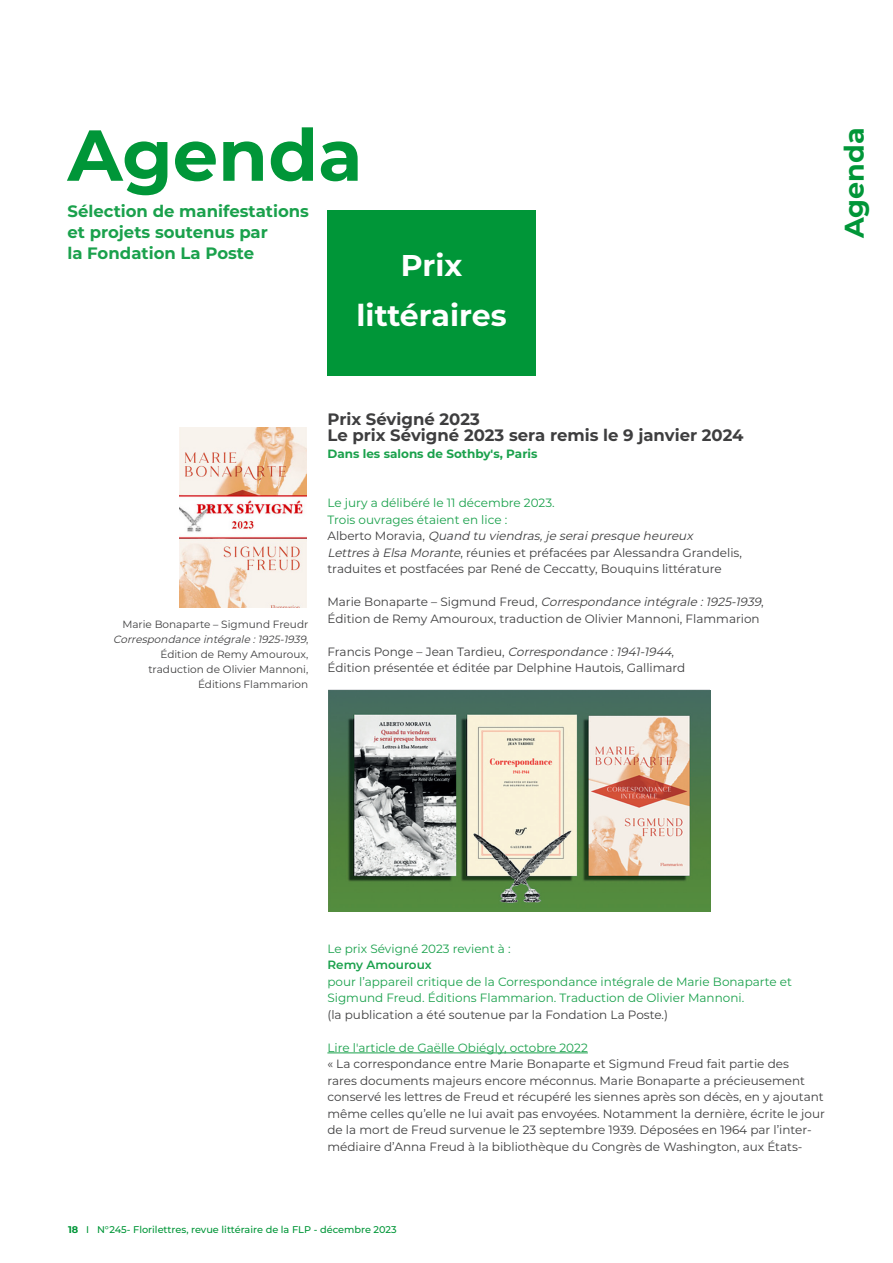
<style>
.page{position:relative;width:893px;height:1263px;background:#fff}
.page>*{position:absolute;margin:0;border:0;box-sizing:border-box;transform-origin:0 0}
.TITRE1{font:700 72px "Montserrat";color:#009638}
.TITRE2_agenda{font:700 30px "Montserrat";color:#fff}
.PAGE_EN_COURS_rubriq{font:700 27px "Montserrat";color:#009638}
.TITRE3{font:700 16.5px/21px "Montserrat";color:#1aa14c}
.TITRE3_agenda{font:700 16.5px/16.5px "Montserrat";color:#3e3e3f}
.TITRE3_agenda-2{font:12px/16.5px "Montserrat";color:#3e3e3f}
.TITRE3_agenda-3{font:12px/16.5px "Montserrat";color:#1aa14c}
.TITRE3_agenda-4{font:700 12px "Montserrat";color:#1aa14c}
.EXTRAITS_CHOISIS_tex{font:10.5px/15px "Montserrat";color:#3e3e3f;text-align:right}
.t1{font:500 9.75px "Montserrat";color:#009638}
.s1{font-style:italic}
.s2{color:#1aa14c}
.s3{font-weight:600}
.s4{color:#3e3e3f}
.s5{font-weight:700}
</style>
<div class="page">
<hr style="left:327px;top:1052px;width:261px;height:1px;background:#1aa14c">
<div style="left:327px;top:210px;width:209px;height:166px;background:#009638"></div>
<img style="left:179px;top:427px;width:127px;height:180px">
<img style="left:328px;top:690px;width:382px;height:221px">
<p class="TITRE1" style="left:68px;top:103px;width:297px">Agenda</p>
<p class="TITRE3" style="left:68px;top:199px;width:243px">Sélection de manifestations et projets soutenus par<br>la Fondation La Poste</p>
<p class="TITRE2_agenda" style="left:401px;top:244px;width:63px">Prix</p>
<p class="TITRE2_agenda" style="left:357px;top:293px;width:151px">littéraires</p>
<p class="EXTRAITS_CHOISIS_tex" style="left:113px;top:617px;width:197px">Marie Bonaparte – Sigmund Freudr<br><span class="s1">Correspondance intégrale :1925-1939</span>,<br>Édition de Remy Amouroux, traduction de Olivier Mannoni,<br>Éditions Flammarion</p>
<p class="TITRE3_agenda" style="left:327px;top:410px;width:418px">Prix Sévigné 2023<br>Le prix Sévigné 2023 sera remis le 9 janvier 2024</p>
<p class="TITRE3_agenda-4" style="left:327px;top:445px;width:211px">Dans les salons de Sothby's, Paris</p>
<p class="TITRE3_agenda-2" style="left:327px;top:494px;width:416px"><span class="s2">Le jury a délibéré le 11 décembre 2023.<br>Trois ouvrages étaient en lice :<br></span>A l b e r to M o r a v i a , <span class="s1">Quand tu viendras,je seraipresque heureux Lettresà Elsa Morante</span>, réunies et préfacées par Alessandra Grandelis, traduites et postfacées par René de Ceccatty, Bouquins littérature</p>
<p class="TITRE3_agenda-2" style="left:327px;top:593px;width:439px">M a r i e B o n a p a r te – S i g m u n d F r e u d , <span class="s1">Correspondance intégrale :1925-1939</span>,<br>Édition de Remy Amouroux, traduction de Olivier Mannoni, Flammarion</p>
<p class="TITRE3_agenda-2" style="left:327px;top:643px;width:359px">F r a n c i s P o n g e – J e a n Ta rd i e u , <span class="s1">Correspondance :1941-1944</span>,<br>Édition présentée et éditée par Delphine Hautois, Gallimard</p>
<p class="PAGE_EN_COURS_rubriq" style="left:835px;top:238px;width:112px;rotate:-90deg">Agenda</p>
<p class="TITRE3_agenda-3" style="left:327px;top:940px;width:466px">Le prix Sévigné 2023 revient à :<br><span class="s3">Remy Amouroux<br></span>pour l’appareil critique de la Correspondance intégrale de Marie Bonaparte et Sigmund Freud. Éditions Flammarion. Traduction de Olivier Mannoni.<br><span class="s4">(la publication a été soutenue par la Fondation La Poste.)</span></p>
<p class="TITRE3_agenda-2" style="left:327px;top:1039px;width:499px"><span class="s2">Lire l'article de Gaëlle Obiégly, octobre 2022<br></span>« La correspondance entre Marie Bonaparte et Sigmund Freud fait partie des<br>rares documents majeurs encore méconnus. Marie Bonaparte a précieusement conservé les lettres de Freud et récupéré les siennes après son décès, en y ajoutant même celles qu’elle ne lui avait pas envoyées. Notamment la dernière, écrite le jour de la mort de Freud survenue le 23 septembre 1939. Déposées en 1964 par l’inter&shy;médiaire d’Anna Freud à la bibliothèque du Congrès de Washington, aux États-</p>
<p class="t1" style="left:68px;top:1223px;width:330px"><span class="s5">18</span> I N°245- Florilettres, revue littéraire de la FLP - décembre 2023</p>
</div>
